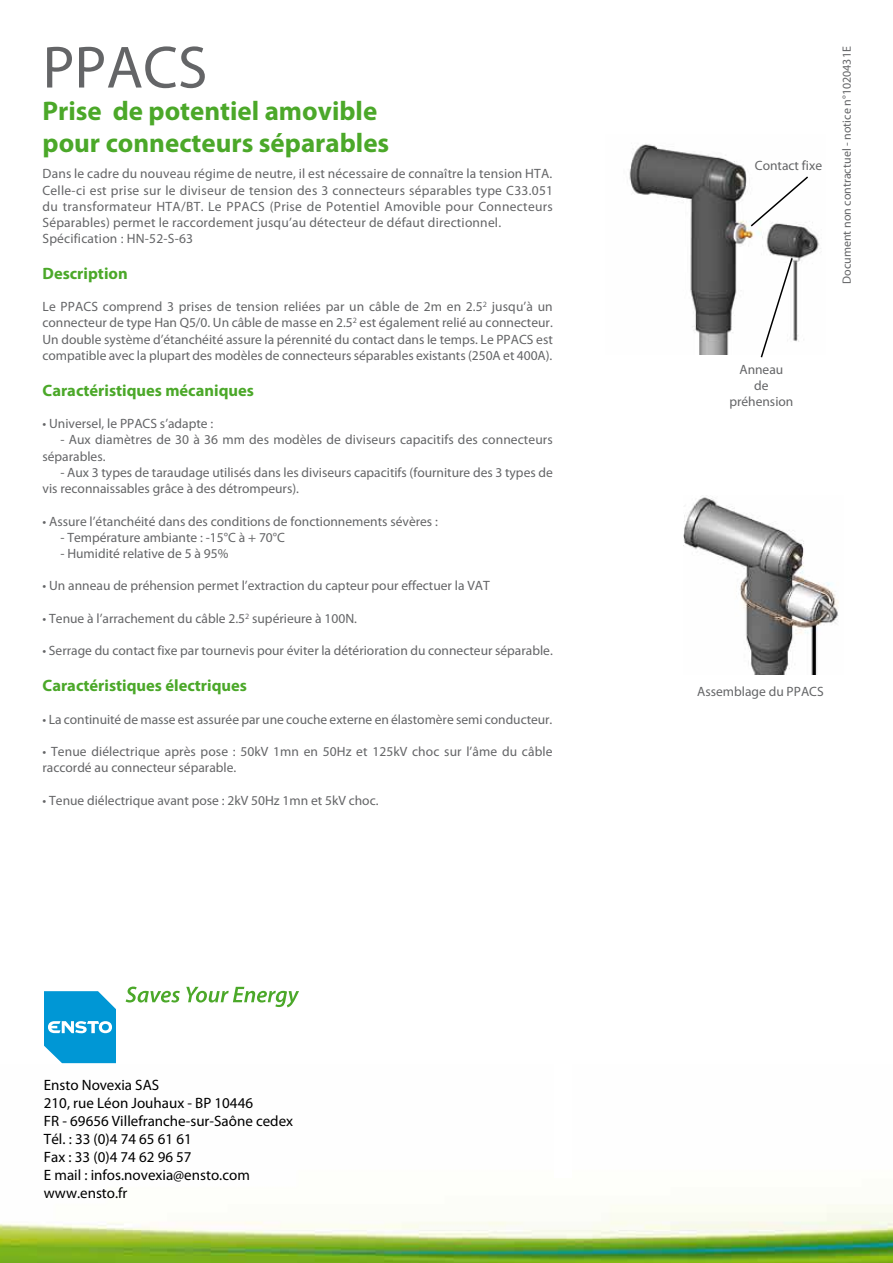
<style>
.page{position:relative;width:893px;height:1263px;background:#fff}
.page>*{position:absolute;margin:0;border:0;box-sizing:border-box;transform-origin:0 0}
.t1{font:60px "Myriad Pro";color:#646567}
.t2{font:700 27px/32.4px "Myriad Pro";color:#4ba829}
.t3{font:700 16.5px "Myriad Pro";color:#4ba829}
.t4{font:15px/18px "Myriad Pro";color:#000}
.t5{font:13.5px/16.2px "Myriad Pro";color:#646567}
.t6{font:12px "Myriad Pro";color:#646567}
</style>
<div class="page">
<img style="left:0;top:1204px;width:893px;height:59px">
<svg style="left:44px;top:991px;width:72px;height:72px;background:#25a6db"></svg>
<svg style="left:126px;top:986px;width:54px;height:16px"></svg>
<svg style="left:186px;top:987px;width:113px;height:20px"></svg>
<img style="left:629px;top:144px;width:192px;height:210px">
<img style="left:683px;top:497px;width:156px;height:177px">
<svg style="left:749px;top:175px;width:61px;height:53px"></svg>
<svg style="left:759px;top:256px;width:35px;height:102px"></svg>
<h1 class="t1" style="left:43px;top:30px;width:166px">PPACS</h1>
<h2 class="t2" style="left:43px;top:94px;width:348px">Prise de potentiel amovible pour connecteurs séparables</h2>
<p class="t5" style="left:43px;top:166px;width:512px">Dans le cadre du nouveau régime de neutre, il est nécessaire de connaître la tension HTA.<br>Celle-ci est prise sur le diviseur de tension des 3 connecteurs séparables type C33.051 du transformateur HTA/BT. Le PPACS (Prise de Potentiel Amovible pour Connecteurs Séparables) permet le raccordement jusqu’au détecteur de défaut directionnel.<br>Spécification : HN-52-S-63</p>
<p class="t3" style="left:43px;top:263px;width:87px">Description</p>
<p class="t5" style="left:43px;top:298px;width:512px;text-align:justify">Le PPACS comprend 3 prises de tension reliées par un câble de 2m en 2.5<sup>2</sup> jusqu’à un connecteur de type Han Q5/0. Un câble de masse en 2.5<sup>2</sup> est également relié au connecteur.<br>Un double système d’étanchéité assure la pérennité du contact dans le temps. Le PPACS est compatible avec la plupart des modèles de connecteurs séparables existants (250A et 400A).</p>
<p class="t3" style="left:43px;top:380px;width:213px">Caractéristiques mécaniques</p>
<p class="t5" style="left:43px;top:415px;width:172px">• Universel, le PPACS s’adapte :</p>
<p class="t5" style="left:43px;top:432px;width:512px;text-indent:18px">- Aux diamètres de 30 à 36 mm des modèles de diviseurs capacitifs des connecteurs séparables.</p>
<p class="t5" style="left:43px;top:464px;width:512px;text-indent:18px">- Aux 3 types de taraudage utilisés dans les diviseurs capacitifs (fourniture des 3 types de vis reconnaissables grâce à des détrompeurs).</p>
<p class="t5" style="left:43px;top:513px;width:397px">• Assure l’étanchéité dans des conditions de fonctionnements sévères :</p>
<p class="t5" style="left:60px;top:529px;width:226px">- Température ambiante : -15°C à + 70°C</p>
<p class="t5" style="left:60px;top:545px;width:170px">- Humidité relative de 5 à 95%</p>
<p class="t5" style="left:43px;top:577px;width:449px">• Un anneau de préhension permet l’extraction du capteur pour effectuer la VAT</p>
<p class="t5" style="left:43px;top:610px;width:316px">• Tenue à l’arrachement du câble 2.5<sup>2</sup> supérieure à 100N.</p>
<p class="t5" style="left:43px;top:642px;width:512px">• Serrage du contact fixe par tournevis pour éviter la détérioration du connecteur séparable.</p>
<p class="t3" style="left:43px;top:675px;width:206px">Caractéristiques électriques</p>
<p class="t5" style="left:43px;top:711px;width:511px">• La continuité de masse est assurée par une couche externe en élastomère semi conducteur.</p>
<p class="t5" style="left:43px;top:743px;width:511px">• Tenue diélectrique après pose : 50kV 1mn en 50Hz et 125kV choc sur l’âme du câble raccordé au connecteur séparable.</p>
<p class="t5" style="left:43px;top:792px;width:338px">• Tenue diélectrique avant pose : 2kV 50Hz 1mn et 5kV choc.</p>
<p class="t4" style="left:44px;top:1076px;width:251px">Ensto Novexia SAS<br>210, rue Léon Jouhaux - BP 10446<br>FR - 69656 Villefranche-sur-Saône cedex<br>Tél. : 33 (0)4 74 65 61 61<br>Fax : 33 (0)4 74 62 96 57<br>E mail : infos.novexia@ensto.com www.ensto.fr</p>
<p class="t5" style="left:755px;top:157px;width:69px">Contact fixe</p>
<p class="t6" style="left:839px;top:284px;width:239px;rotate:-90deg">Document non contractuel - notice n°1020431E</p>
<p class="t5" style="left:729px;top:361px;width:66px;text-align:center">Anneau<br>de préhension</p>
<p class="t5" style="left:697px;top:683px;width:128px">Assemblage du PPACS</p>
</div>
